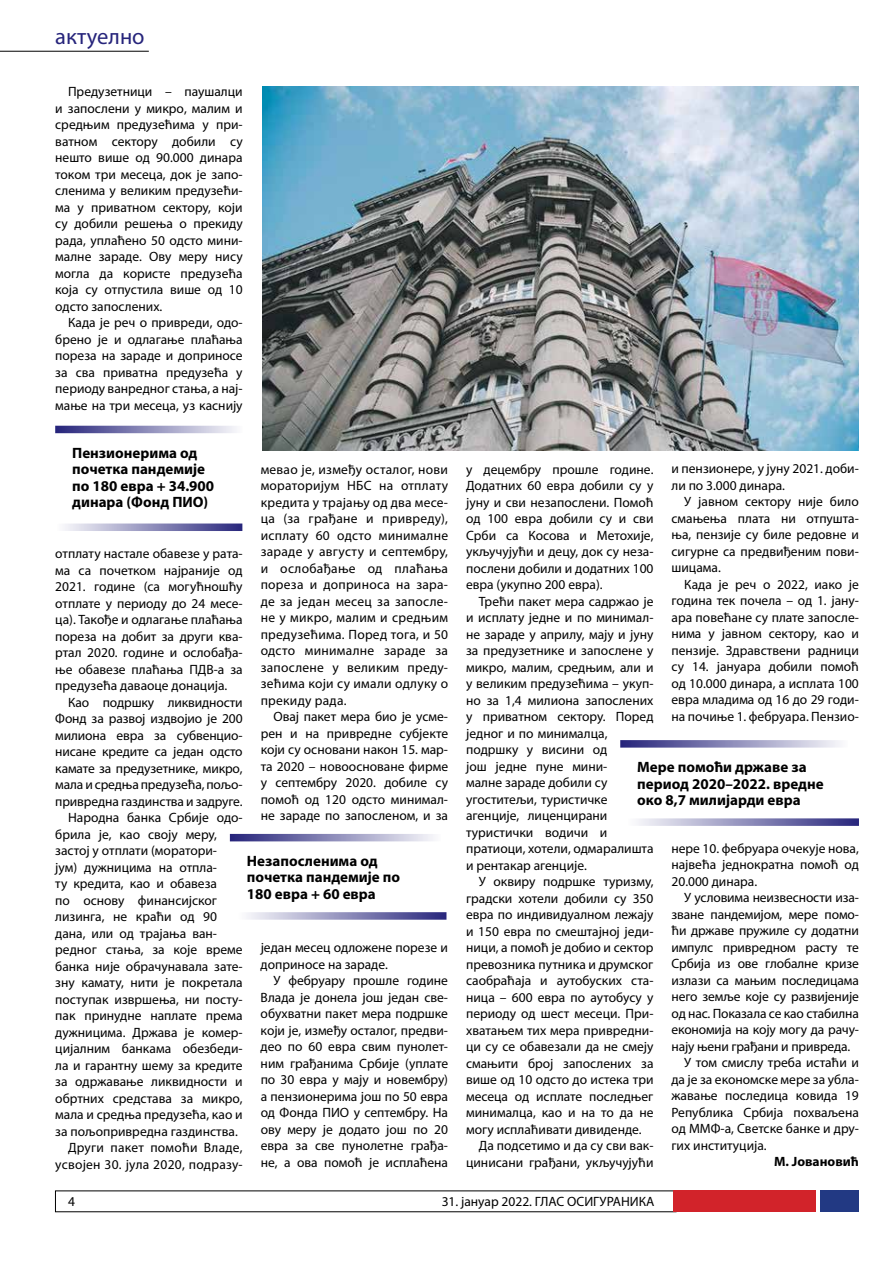
<style>
.page{position:relative;width:893px;height:1263px;background:#fff}
.page>*{position:absolute;margin:0;border:0;box-sizing:border-box;transform-origin:0 0}
.t1{font:22.5px "Myriad Pro";color:#26247b}
.t2{font:700 15px/16.5px "Myriad Pro";color:#000}
.t3{font:13.5px/16.5px "Myriad Pro";color:#000;text-align:justify}
.t4{font:13.5px "Myriad Pro";letter-spacing:.02em;color:#000}
.t5{font:700 13.5px "Myriad Pro";color:#000}
</style>
<div class="page">
<div style="left:821px;top:1191px;width:38px;height:21px;background:#223983"></div>
<div style="left:673px;top:1191px;width:143px;height:21px;background:#d2232a"></div>
<hr style="left:0;top:51px;width:149px;height:1px;background:#000">
<img style="left:263px;top:86px;width:596px;height:365px">
<svg style="left:55px;top:426px;width:181px;height:7px"></svg>
<svg style="left:65px;top:523px;width:177px;height:8px"></svg>
<svg style="left:230px;top:834px;width:203px;height:7px"></svg>
<svg style="left:247px;top:912px;width:199px;height:8px;background:#9594be"></svg>
<svg style="left:620px;top:740px;width:220px;height:8px;background:#9392bd"></svg>
<svg style="left:638px;top:818px;width:221px;height:8px;background:#9493be"></svg>
<h1 class="t1" style="left:55px;top:22px;width:91px">актуелно</h1>
<p class="t3" style="left:55px;top:83px;width:189px;text-indent:13px">Предузетници – паушалци и запослени у микро, малим и средњим предузећима у при&shy;ватном сектору добили су нешто више од 90.000 динара током три месеца, док је запо&shy;сленима у великим предузећи&shy;ма у приватном сектору, који су добили решења о прекиду рада, уплаћено 50 одсто мини&shy;малне зараде. Ову меру нису могла да користе предузећа која су отпустила више од 10 одсто запослених.</p>
<p class="t3" style="left:55px;top:314px;width:189px;text-indent:13px">Када је реч о привреди, одо&shy;брено је и одлагање плаћања пореза на зараде и доприносе за сва приватна предузећа у периоду ванредног стања, а нај&shy;мање на три месеца, уз каснију</p>
<p class="t2" style="left:72px;top:444px;width:143px">Пензионерима од почетка пандемије по 180 евра + 34.900 динара (Фонд ПИО)</p>
<p class="t3" style="left:261px;top:461px;width:189px">мевао је, између осталог, нови мораторијум НБС на отплату кредита у трајању од два месе&shy;ца (за грађане и привреду), исплату 60 одсто минималне зараде у августу и септембру, и ослобађање од плаћања пореза и доприноса на зара&shy;де за један месец за запосле&shy;не у микро, малим и средњим предузећима. Поред тога, и 50 одсто минималне зараде за запослене у великим преду&shy;зећима који су имали одлуку о прекиду рада.</p>
<p class="t3" style="left:261px;top:708px;width:189px;text-indent:13px">Овај пакет мера био је усме&shy;рен и на привредне субјекте који су основани након 15. мар&shy;та 2020 – новоосноване фирме у септембру 2020. добиле су помоћ од 120 одсто минимал&shy;не зараде по запосленом, и за</p>
<p class="t3" style="left:55px;top:545px;width:189px">отплату настале обавезе у рата&shy;ма са почетком најраније од 2021. године (са могућношћу отплате у периоду до 24 месе&shy;ца). Такође и одлагање плаћања пореза на добит за други ква&shy;ртал 2020. године и ослобађа&shy;ње обавезе плаћања ПДВ-а за предузећа даваоце донација.</p>
<p class="t3" style="left:68px;top:694px;width:176px">Као подршку ликвидности</p>
<p class="t3" style="left:55px;top:710px;width:189px">Фонд за развој издвојио је 200</p>
<p class="t3" style="left:55px;top:727px;width:188px">милиона евра за субвенцио-</p>
<p class="t3" style="left:55px;top:743px;width:189px">нисане кредите са један одсто</p>
<p class="t3" style="left:55px;top:760px;width:189px">камате за предузетнике, микро,</p>
<p class="t3" style="left:55px;top:776px;width:188px">мала и средња предузећа, пољо-</p>
<p class="t3" style="left:55px;top:793px;width:189px">привредна газдинства и задруге.</p>
<p class="t3" style="left:68px;top:809px;width:175px">Народна банка Србије одо-</p>
<p class="t3" style="left:55px;top:826px;width:163px">брила је, као своју меру,</p>
<p class="t3" style="left:55px;top:842px;width:163px">застој у отплати (моратори-</p>
<p class="t3" style="left:55px;top:859px;width:163px">јум) дужницима на отпла-</p>
<p class="t3" style="left:55px;top:875px;width:163px">ту кредита, као и обавеза</p>
<p class="t3" style="left:55px;top:892px;width:163px">по основу финансијског</p>
<p class="t3" style="left:55px;top:908px;width:163px">лизинга, не краћи од 90</p>
<p class="t3" style="left:55px;top:925px;width:163px">дана, или од трајања ван-</p>
<p class="t3" style="left:55px;top:941px;width:189px">редног стања, за које време</p>
<p class="t3" style="left:55px;top:958px;width:188px">банка није обрачунавала зате-</p>
<p class="t3" style="left:55px;top:974px;width:189px">зну камату, нити је покретала</p>
<p class="t3" style="left:55px;top:991px;width:188px">поступак извршења, ни посту-</p>
<p class="t3" style="left:55px;top:1007px;width:189px">пак принудне наплате према</p>
<p class="t3" style="left:55px;top:1024px;width:188px">дужницима. Држава је комер-</p>
<p class="t3" style="left:55px;top:1040px;width:188px">цијалним банкама обезбеди-</p>
<p class="t3" style="left:55px;top:1057px;width:189px">ла и гарантну шему за кредите</p>
<p class="t3" style="left:55px;top:1073px;width:189px">за одржавање ликвидности и</p>
<p class="t3" style="left:55px;top:1090px;width:189px">обртних средстава за микро,</p>
<p class="t3" style="left:55px;top:1106px;width:189px">мала и средња предузећа, као и</p>
<p class="t3" style="left:55px;top:1123px;width:184px">за пољопривредна газдинства.</p>
<p class="t4" style="left:68px;top:1139px;width:176px">Други пакет помоћи Владе,</p>
<p class="t4" style="left:55px;top:1156px;width:188px">усвојен 30. јула 2020, подразу-</p>
<p class="t2" style="left:247px;top:852px;width:155px">Незапосленима од почетка пандемије по<br>180 евра + 60 евра</p>
<p class="t3" style="left:261px;top:939px;width:189px">један месец одложене порезе и доприносе на зараде.</p>
<p class="t3" style="left:261px;top:972px;width:189px;text-indent:13px">У фебруару прошле године Влада је донела још један све&shy;обухватни пакет мера подршке који је, између осталог, предви&shy;део по 60 евра свим пунолет&shy;ним грађанима Србије (уплате по 30 евра у мају и новембру) а пензионерима још по 50 евра од Фонда ПИО у септембру. На ову меру је додато још по 20 евра за све пунолетне грађа&shy;не, а ова помоћ је исплаћена</p>
<p class="t3" style="left:671px;top:460px;width:188px">и пензионере, у јуну 2021. доби&shy;ли по 3.000 динара.</p>
<p class="t3" style="left:671px;top:493px;width:189px;text-indent:13px">У јавном сектору није било смањења плата ни отпушта&shy;ња, пензије су биле редовне и сигурне са предвиђеним пови&shy;шицама.</p>
<p class="t3" style="left:671px;top:576px;width:189px;text-indent:13px">Када је реч о 2022, иако је година тек почела – од 1. јану&shy;ара повећане су плате запосле&shy;нима у јавном сектору, као и пензије. Здравствени радници су 14. јануара добили помоћ од 10.000 динара, а исплата 100 евра младима од 16 до 29 годи&shy;на почиње 1. фебруара. Пензио-</p>
<p class="t3" style="left:466px;top:461px;width:189px">у децембру прошле године.<br>Додатних 60 евра добили су у јуну и сви незапослени. Помоћ од 100 евра добили су и сви Срби са Косова и Метохије, укључујући и децу, док су неза&shy;послени добили и додатних 100 евра (укупно 200 евра).</p>
<p class="t3" style="left:466px;top:593px;width:189px;text-align:left;text-indent:13px">Трећи пакет мера садржао је и исплату једне и по минимал&shy;не зараде у априлу, мају и јуну за предузетнике и запослене у микро, малим, средњим, али и у великим предузећима – укуп&shy;но за 1,4 милиона запослених у приватном сектору. Поред једног и по минималца, подршку у висини од<br>још једне пуне мини-<br>малне зараде добили су угоститељи, туристичке агенције, лиценцирани туристички водичи и пратиоци, хотели, одмаралишта и рентакар агенције.</p>
<p class="t3" style="left:479px;top:873px;width:176px">У оквиру подршке туризму,</p>
<p class="t3" style="left:466px;top:889px;width:189px">градски хотели добили су 350</p>
<p class="t3" style="left:466px;top:906px;width:189px">евра по индивидуалном лежају</p>
<p class="t3" style="left:466px;top:922px;width:188px">и 150 евра по смештајној једи-</p>
<p class="t3" style="left:466px;top:939px;width:189px">ници, а помоћ је добио и сектор</p>
<p class="t3" style="left:466px;top:955px;width:189px">превозника путника и друмског</p>
<p class="t3" style="left:466px;top:972px;width:188px">саобраћаја и аутобуских ста-</p>
<p class="t3" style="left:466px;top:988px;width:189px">ница – 600 евра по аутобусу у</p>
<p class="t3" style="left:466px;top:1005px;width:188px">периоду од шест месеци. При-</p>
<p class="t3" style="left:466px;top:1021px;width:188px">хватањем тих мера привредни-</p>
<p class="t3" style="left:466px;top:1038px;width:189px">ци су се обавезали да не смеју</p>
<p class="t3" style="left:466px;top:1054px;width:189px">смањити број запослених за</p>
<p class="t3" style="left:466px;top:1071px;width:189px">више од 10 одсто до истека три</p>
<p class="t3" style="left:466px;top:1087px;width:189px">месеца од исплате последњег</p>
<p class="t3" style="left:466px;top:1104px;width:189px">минималца, као и на то да не</p>
<p class="t3" style="left:466px;top:1120px;width:177px">могу исплаћивати дивиденде.</p>
<p class="t3" style="left:479px;top:1137px;width:175px">Да подсетимо и да су сви вак-</p>
<p class="t3" style="left:466px;top:1153px;width:189px">цинисани грађани, укључујући</p>
<p class="t2" style="left:637px;top:758px;width:188px">Мере помоћи државе за период 2020–2022. вредне око 8,7 милијарди евра</p>
<p class="t3" style="left:671px;top:840px;width:189px">нере 10. фебруара очекује нова, највећа једнократна помоћ од 20.000 динара.</p>
<p class="t3" style="left:684px;top:889px;width:175px">У условима неизвесности иза-</p>
<p class="t3" style="left:671px;top:906px;width:188px">зване пандемијом, мере помо-</p>
<p class="t3" style="left:671px;top:922px;width:189px">ћи државе пружиле су додатни</p>
<p class="t3" style="left:671px;top:939px;width:189px">импулс привредном расту те</p>
<p class="t3" style="left:671px;top:955px;width:189px">Србија из ове глобалне кризе</p>
<p class="t3" style="left:671px;top:972px;width:189px">излази са мањим последицама</p>
<p class="t3" style="left:671px;top:988px;width:189px">него земље које су развијеније</p>
<p class="t3" style="left:671px;top:1005px;width:189px">од нас. Показала се као стабилна</p>
<p class="t3" style="left:671px;top:1021px;width:188px">економија на коју могу да рачу-</p>
<p class="t3" style="left:671px;top:1038px;width:180px">нају њени грађани и привреда.</p>
<p class="t3" style="left:684px;top:1054px;width:176px">У том смислу треба истаћи и</p>
<p class="t3" style="left:671px;top:1071px;width:188px">да је за економске мере за убла-</p>
<p class="t3" style="left:671px;top:1087px;width:189px">жавање последица ковида 19</p>
<p class="t3" style="left:671px;top:1104px;width:189px">Република Србија похваљена</p>
<p class="t3" style="left:671px;top:1120px;width:188px">од ММФ-а, Светске банке и дру-</p>
<p class="t3" style="left:671px;top:1137px;width:97px">гих институција.</p>
<p class="t5" style="left:774px;top:1153px;width:86px">М. Јовановић</p>
<p class="t3" style="left:68px;top:1193px;width:8px">4</p>
<p class="t3" style="left:442px;top:1193px;width:214px">31. јануар 2022. ГЛАС ОСИГУРАНИКА</p>
</div>
